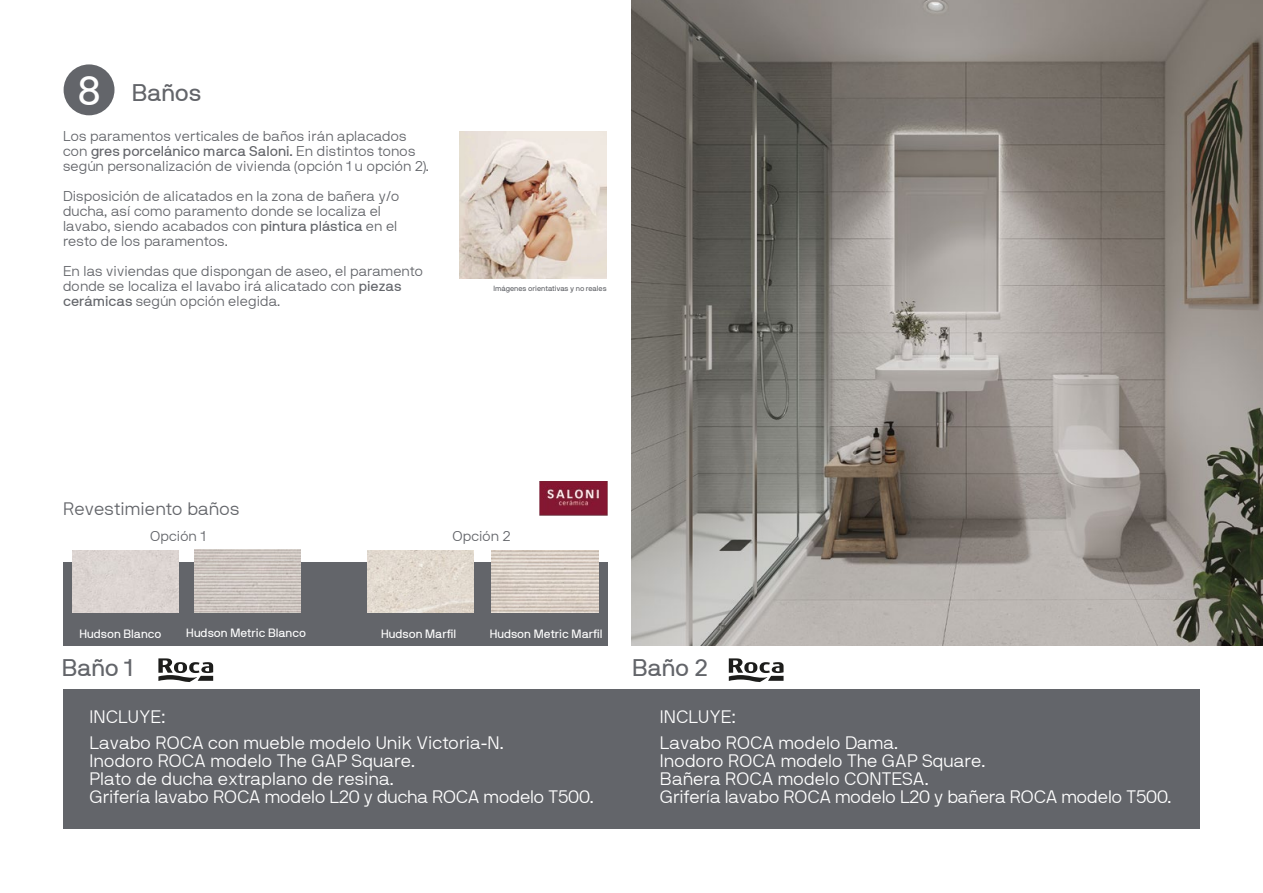
<style>
.page{position:relative;width:1263px;height:893px;background:#fff}
.page>*{position:absolute;margin:0;border:0;box-sizing:border-box;transform-origin:0 0}
.t1{font:41.1px "NB International Regular Webfont";color:#fff}
.t2{font:24px "NB International Regular Webfont";color:#63656a}
.t3{font:18px/18px "NB International Light Webfont";letter-spacing:-.005em;color:#fff}
.t4{font:18px "NB International Light Webfont";color:#63656a}
.t5{font:14.25px/15px "NB International Light Webfont";color:#63656a}
.t6{font:14.25px "NB International Regular Webfont";letter-spacing:-.005em;color:#63656a}
.t7{font:12px "NB International Regular Webfont";color:#fff}
.t8{font:7.5px "NB International Pro";color:#63656a}
.s1{font-family:"NB International Light Webfont"}
.s2{font-family:"NB International Regular Webfont"}
</style>
<div class="page">
<div style="left:63px;top:562px;width:544px;height:83px;background:#63656a"></div>
<div style="left:72px;top:550px;width:107px;height:63px;background:#dcd4d1"></div>
<img style="left:632px;top:0;width:631px;height:645px">
<div style="left:64px;top:64px;width:50px;height:51px;background:#63656a;border-radius:50%"></div>
<div style="left:63px;top:689px;width:1136px;height:139px;background:#63656a"></div>
<svg style="left:158px;top:658px;width:55px;height:24px"></svg>
<svg style="left:729px;top:658px;width:54px;height:24px"></svg>
<img style="left:367px;top:550px;width:107px;height:63px">
<img style="left:492px;top:550px;width:106px;height:63px">
<img style="left:194px;top:550px;width:107px;height:62px">
<img style="left:540px;top:481px;width:67px;height:34px">
<img style="left:459px;top:132px;width:147px;height:147px">
<h1 class="t1" style="left:77px;top:67px;width:25px">8</h1>
<p class="t5" style="left:63px;top:128px;width:345px">Los paramentos verticales de baños irán aplacados</p>
<p class="t6" style="left:63px;top:143px;width:354px"><span class="s1">con</span> gres porcelánico marca Saloni. <span class="s1">En distintos tonos</span></p>
<p class="t5" style="left:63px;top:151px;width:368px;line-height:30px">según personalización de vivienda (opción 1 u opción 2).<br>Disposición de alicatados en la zona de bañera y/o</p>
<p class="t5" style="left:63px;top:203px;width:336px">ducha, así como paramento donde se localiza el lavabo, siendo acabados con <span class="s2">pintura plástica</span> en el resto de los paramentos.</p>
<p class="t5" style="left:63px;top:263px;width:362px">En las viviendas que dispongan de aseo, el paramento donde se localiza el lavabo irá alicatado con <span class="s2">piezas cerámicas</span> según opción elegida.</p>
<h2 class="t2" style="left:132px;top:79px;width:71px">Baños</h2>
<p class="t8" style="left:493px;top:284px;width:115px">Imágenes orientativas y no reales</p>
<p class="t4" style="left:63px;top:498px;width:178px">Revestimiento baños</p>
<p class="t5" style="left:150px;top:529px;width:57px">Opción 1</p>
<p class="t5" style="left:452px;top:529px;width:59px">Opción 2</p>
<p class="t7" style="left:80px;top:627px;width:83px">Hudson Blanco</p>
<p class="t7" style="left:186px;top:626px;width:121px">Hudson Metric Blanco</p>
<p class="t7" style="left:381px;top:627px;width:77px">Hudson Marfil</p>
<p class="t7" style="left:490px;top:627px;width:114px">Hudson Metric Marfil</p>
<h2 class="t2" style="left:62px;top:654px;width:73px">Baño 1</h2>
<p class="t3" style="left:90px;top:704px;width:416px;line-height:25.5px">INCLUYE:<br>Lavabo ROCA con mueble modelo Unik Victoria-N.</p>
<p class="t3" style="left:90px;top:751px;width:506px">Inodoro ROCA modelo The GAP Square.<br>Plato de ducha extraplano de resina.<br>Grifería lavabo ROCA modelo L20 y ducha ROCA modelo T500.</p>
<h2 class="t2" style="left:632px;top:654px;width:77px">Baño 2</h2>
<p class="t3" style="left:660px;top:704px;width:240px;line-height:25.5px">INCLUYE:<br>Lavabo ROCA modelo Dama.</p>
<p class="t3" style="left:660px;top:751px;width:513px">Inodoro ROCA modelo The GAP Square.<br>Bañera ROCA modelo CONTESA.<br>Grifería lavabo ROCA modelo L20 y bañera ROCA modelo T500.</p>
</div>
